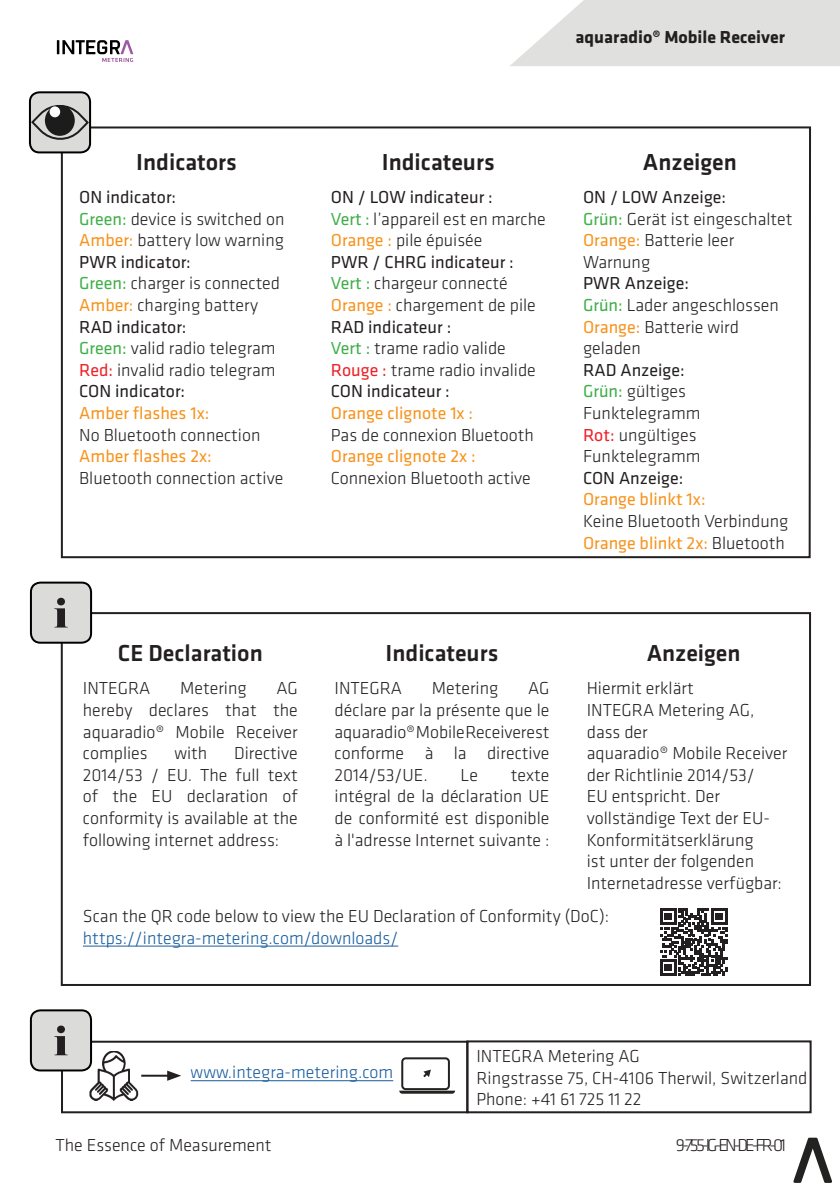
<style>
.page{position:relative;width:840px;height:1191px;background:#fff}
.page>*{position:absolute;margin:0;border:0;box-sizing:border-box;transform-origin:0 0}
.titre_2{font:500 24px "Klavika";color:#231f20}
.t1{font:300 18px/21.6px "Klavika";color:#231f20}
.t2{font:18px "Klavika";color:#231f20}
.t3{font:18px "Klavika";color:#f7931d}
.t4{font:700 18px "Klavika";color:#231f20}
.t5{font:300 18px "Klavika";color:#175d9e}
.t6{font:300 18px "Klavika";letter-spacing:-.16em;color:#231f20}
.s1{font-weight:400;color:#40ae49}
.s2{font-weight:400;color:#f7931d}
.s3{font-weight:400;color:#ee2026}
.s4{font-weight:300;color:#231f20}
.s5{color:#175d9e}
</style>
<div class="page">
<svg style="left:793px;top:1137px;width:38px;height:45px"></svg>
<svg style="left:510px;top:0;width:329px;height:66px;background:#e3e4e2"></svg>
<svg style="left:57px;top:40px;width:76px;height:22px"></svg>
<div style="left:61px;top:126px;width:749px;height:432px;border:2px solid #231f20"></div>
<div style="left:30px;top:92px;width:60px;height:61px;background:#dbdcda;border-radius:10px"></div>
<div style="left:29px;top:91px;width:62px;height:62px;border:2px solid #000001;border-radius:10px"></div>
<svg style="left:30px;top:100px;width:60px;height:44px"></svg>
<div style="left:45px;top:105px;width:30px;height:31px;background:#1c1c1c;border-radius:50%"></div>
<div style="left:50px;top:106px;width:10px;height:11px;background:#fff;border-radius:50%"></div>
<div style="left:61px;top:612px;width:749px;height:374px;border:2px solid #231f20"></div>
<hr style="left:83px;top:945px;width:315px;height:1px;background:#175d9e">
<svg style="left:660px;top:908px;width:67px;height:68px"></svg>
<div style="left:31px;top:582px;width:60px;height:61px;background:#dbdcda;border-radius:10px"></div>
<svg style="left:54px;top:598px;width:14px;height:29px"></svg>
<div style="left:30px;top:581px;width:62px;height:62px;border:2px solid #000001;border-radius:10px"></div>
<div style="left:61px;top:1040px;width:407px;height:73px;border:2px solid #231f20"></div>
<div style="left:466px;top:1040px;width:345px;height:73px;border:2px solid #231f20"></div>
<hr style="left:190px;top:1080px;width:203px;height:1px;background:#175d9e">
<div style="left:401px;top:1057px;width:48px;height:33px;border:2px solid #222221;border-radius:3px"></div>
<svg style="left:423px;top:1069px;width:7px;height:9px"></svg>
<svg style="left:399px;top:1090px;width:56px;height:3px"></svg>
<img style="left:86px;top:1051px;width:53px;height:49px">
<hr style="left:141px;top:1074px;width:28px;height:2px;background:#231f20">
<svg style="left:167px;top:1070px;width:14px;height:10px"></svg>
<div style="left:31px;top:1010px;width:60px;height:60px;background:#dbdcda;border-radius:10px"></div>
<svg style="left:54px;top:1025px;width:14px;height:30px"></svg>
<div style="left:30px;top:1009px;width:62px;height:62px;border:2px solid #000001;border-radius:10px"></div>
<p class="titre_2" style="left:136px;top:149px;width:102px">Indicators</p>
<p class="t2" style="left:79px;top:187px;width:98px">ON indicator:</p>
<p class="t1" style="left:79px;top:208px;width:207px"><span class="s1">Green:</span> device is switched on</p>
<p class="t1" style="left:79px;top:230px;width:206px"><span class="s2">Amber:</span> battery low warning</p>
<p class="t2" style="left:79px;top:252px;width:113px">PWR indicator:</p>
<p class="t1" style="left:79px;top:273px;width:202px"><span class="s1">Green:</span> charger is connected</p>
<p class="t1" style="left:79px;top:294px;width:180px"><span class="s2">Amber:</span> charging battery</p>
<p class="t2" style="left:79px;top:317px;width:109px">RAD indicator:</p>
<p class="t1" style="left:79px;top:338px;width:198px"><span class="s1">Green:</span> valid radio telegram</p>
<p class="t1" style="left:79px;top:359px;width:198px"><span class="s3">Red:</span> invalid radio telegram</p>
<p class="t2" style="left:79px;top:382px;width:107px">CON indicator:</p>
<p class="t3" style="left:79px;top:403px;width:132px">Amber flashes 1x:</p>
<p class="t1" style="left:79px;top:424px;width:182px">No Bluetooth connection</p>
<p class="t3" style="left:79px;top:446px;width:134px">Amber flashes 2x:</p>
<p class="t1" style="left:79px;top:467px;width:205px">Bluetooth connection active</p>
<p class="t4" style="left:575px;top:27px;width:211px">aquaradio® Mobile Receiver</p>
<p class="titre_2" style="left:381px;top:149px;width:114px">Indicateurs</p>
<p class="t2" style="left:331px;top:187px;width:163px">ON / LOW indicateur :</p>
<p class="t1" style="left:331px;top:208px;width:216px"><span class="s1">Vert :</span> l’appareil est en marche</p>
<p class="t1" style="left:331px;top:230px;width:153px"><span class="s2">Orange :</span> pile épuisée</p>
<p class="t2" style="left:331px;top:252px;width:184px">PWR / CHRG indicateur :</p>
<p class="t1" style="left:331px;top:273px;width:178px"><span class="s1">Vert :</span> chargeur connecté</p>
<p class="t1" style="left:331px;top:294px;width:206px"><span class="s2">Orange :</span> chargement de pile</p>
<p class="t2" style="left:331px;top:317px;width:122px">RAD indicateur :</p>
<p class="t1" style="left:331px;top:338px;width:176px"><span class="s1">Vert :</span> trame radio valide</p>
<p class="t1" style="left:331px;top:359px;width:206px"><span class="s3">Rouge :</span> trame radio invalide</p>
<p class="t2" style="left:331px;top:382px;width:120px">CON indicateur :</p>
<p class="t3" style="left:331px;top:403px;width:144px">Orange clignote 1x :</p>
<p class="t1" style="left:331px;top:424px;width:204px">Pas de connexion Bluetooth</p>
<p class="t3" style="left:331px;top:446px;width:146px">Orange clignote 2x :</p>
<p class="t1" style="left:331px;top:467px;width:201px">Connexion Bluetooth active</p>
<p class="titre_2" style="left:642px;top:149px;width:95px">Anzeigen</p>
<p class="t2" style="left:582px;top:187px;width:144px">ON / LOW Anzeige:</p>
<p class="t1" style="left:582px;top:208px;width:211px"><span class="s1">Grün:</span> Gerät ist eingeschaltet</p>
<p class="t1" style="left:582px;top:230px;width:153px"><span class="s2">Orange:</span> Batterie leer<br>Warnung</p>
<p class="t2" style="left:582px;top:274px;width:107px">PWR Anzeige:</p>
<p class="t1" style="left:582px;top:294px;width:197px"><span class="s1">Grün:</span> Lader angeschlossen</p>
<p class="t1" style="left:582px;top:316px;width:157px"><span class="s2">Orange:</span> Batterie wird geladen</p>
<p class="t2" style="left:582px;top:360px;width:103px">RAD Anzeige:</p>
<p class="t1" style="left:582px;top:381px;width:119px"><span class="s1">Grün:</span> gültiges<br>Funktelegramm</p>
<p class="t1" style="left:582px;top:424px;width:119px"><span class="s3">Rot:</span> ungültiges<br>Funktelegramm</p>
<p class="t2" style="left:582px;top:468px;width:102px">CON Anzeige:</p>
<p class="t3" style="left:582px;top:490px;width:124px">Orange blinkt 1x:</p>
<p class="t1" style="left:582px;top:510px;width:207px">Keine Bluetooth Verbindung</p>
<p class="t3" style="left:582px;top:533px;width:203px">Orange blinkt 2x: <span class="s4">Bluetooth</span></p>
<p class="titre_2" style="left:118px;top:640px;width:146px">CE Declaration</p>
<p class="t1" style="left:83px;top:678px;width:69px">INTEGRA</p>
<p class="t1" style="left:180px;top:678px;width:68px">Metering</p>
<p class="titre_2" style="left:385px;top:640px;width:114px">Indicateurs</p>
<p class="t1" style="left:334px;top:678px;width:69px">INTEGRA</p>
<p class="t1" style="left:431px;top:678px;width:68px">Metering</p>
<p class="titre_2" style="left:646px;top:640px;width:95px">Anzeigen</p>
<p class="t1" style="left:586px;top:678px;width:202px">Hiermit erklärt<br>INTEGRA Metering AG, dass der<br>aquaradio® Mobile Receiver der Richtlinie 2014/53/<br>EU entspricht. Der vollständige Text der EU-<br>Konformitätserklärung<br>ist unter der folgenden<br>Internetadresse verfügbar:</p>
<p class="t1" style="left:83px;top:905px;width:527px">Scan the QR code below to view the EU Declaration of Conformity (DoC): <span class="s5">https://integra-metering.com/downloads/</span></p>
<p class="t1" style="left:83px;top:678px;width:216px;text-align:justify;text-indent:193px">AG hereby declares that the aquaradio® Mobile Receiver complies</p>
<p class="t1" style="left:334px;top:678px;width:216px;text-align:justify;text-indent:193px">AG déclare par la présente que le aquaradio® Mobile Receiverest conforme à la directive 2014/53/UE.</p>
<p class="t1" style="left:174px;top:742px;width:34px">with</p>
<p class="t1" style="left:83px;top:742px;width:216px;text-align:justify;text-indent:151px">Directive 2014/53 / EU. The full text of the EU declaration of conformity is available at the following internet address:</p>
<p class="t1" style="left:460px;top:764px;width:19px">Le</p>
<p class="t1" style="left:334px;top:764px;width:216px;text-align:justify;text-indent:176px">texte intégral de la déclaration UE de conformité est disponible à l'adresse Internet suivante :</p>
<p class="t5" style="left:190px;top:1062px;width:204px">www.integra-metering.com</p>
<p class="t1" style="left:476px;top:1045px;width:332px">INTEGRA Metering AG<br>Ringstrasse 75, CH-4106 Therwil, Switzerland</p>
<p class="t1" style="left:476px;top:1089px;width:167px">Phone: +41 61 725 11 22</p>
<p class="t1" style="left:55px;top:1134px;width:218px">The Essence of Measurement</p>
<p class="t6" style="left:675px;top:1135px;width:112px">9-755-IG-EN-DE-FR-01</p>
</div>
